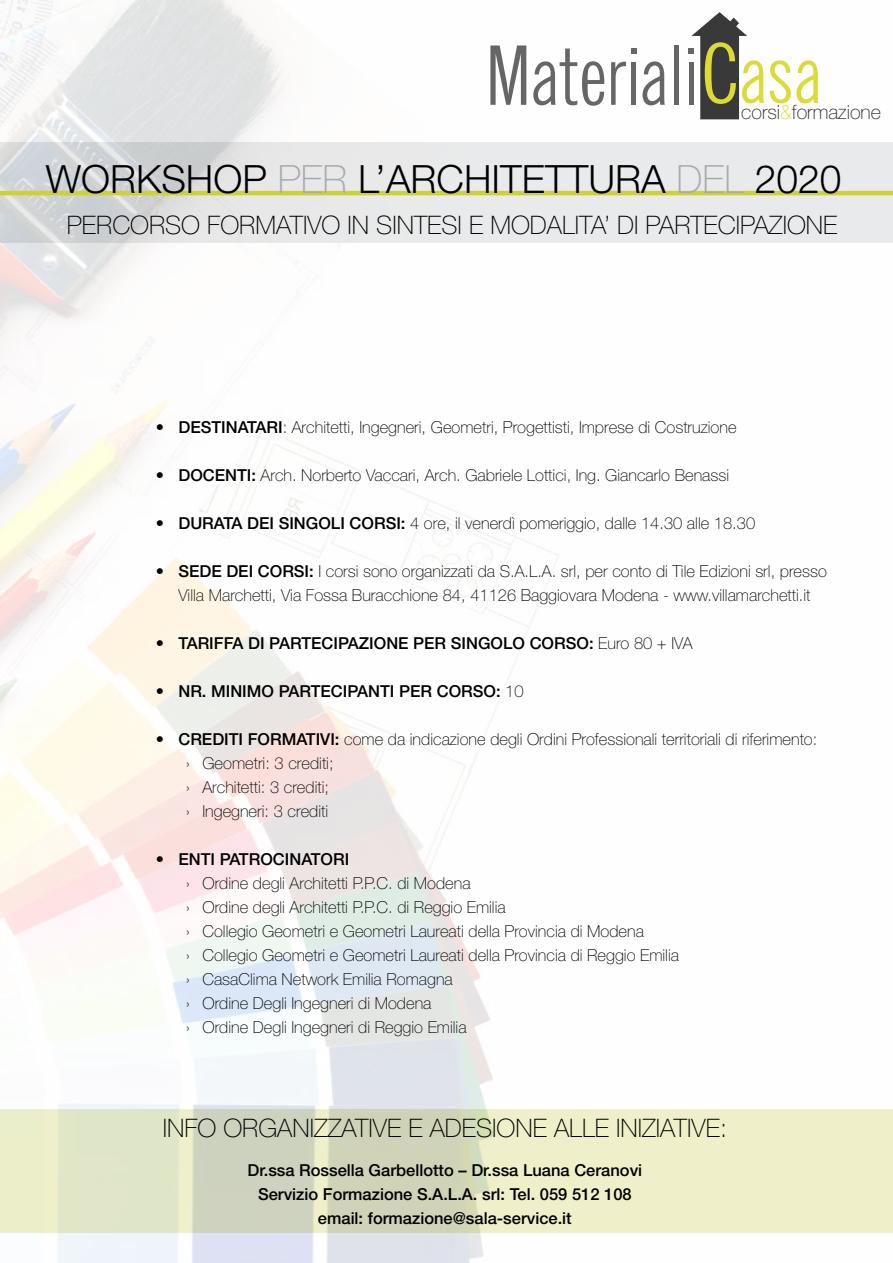
<style>
.page{position:relative;width:893px;height:1263px;background:#fff}
.page>*{position:absolute;margin:0;border:0;box-sizing:border-box;transform-origin:0 0}
.t1{font:300 39px "Helvetica Neue LT Std";color:#000}
.t2{font:100 25.5px "Helvetica Neue LT Std";color:#000}
.t3{font:100 19.65px "Helvetica Neue LT Std";color:#231e24}
.t4{font:100 16.5px/24px "Helvetica Neue LT Std";color:#000}
.t5{font:500 16.5px/24px "Helvetica Neue LT Std";color:#000;text-align:center}
.s1{color:#dbd931}
.s2{font-weight:100;color:#a7a9ac}
.s3{font-weight:500}
.s4{font-weight:100}
</style>
<div class="page">
<img style="left:0;top:0;width:893px;height:1263px">
<svg style="left:490px;top:45px;width:36px;height:60px"></svg>
<svg style="left:533px;top:49px;width:71px;height:57px"></svg>
<svg style="left:611px;top:62px;width:15px;height:43px"></svg>
<svg style="left:631px;top:48px;width:5px;height:6px"></svg>
<div style="left:631px;top:62px;width:5px;height:43px;background:#666"></div>
<svg style="left:642px;top:61px;width:23px;height:44px"></svg>
<div style="left:674px;top:45px;width:5px;height:60px;background:#666"></div>
<svg style="left:689px;top:12px;width:75px;height:107px"></svg>
<svg style="left:770px;top:60px;width:48px;height:43px"></svg>
<hr style="left:0;top:191px;width:893px;height:4px;background:#ccd236">
<p class="t3" style="left:741px;top:101px;width:141px">corsi<span class="s1">&amp;</span>formazione</p>
<h1 class="t1" style="left:46px;top:155px;width:797px">WORKSHOP <span class="s2">PER</span> L’ARCHITETTURA <span class="s2">DEL</span> 2020</h1>
<h2 class="t2" style="left:67px;top:210px;width:204px">PERCORSO FORMATIVO</h2>
<h2 class="t2" style="left:348px;top:210px;width:43px">IN SINT</h2>
<h2 class="t2" style="left:427px;top:210px;width:342px">ESI E MO DALITA’ DI PARTECI PAZION</h2>
<h2 class="t2" style="left:823px;top:210px;width:16px">E</h2>
<p class="t4" style="left:156px;top:415px;width:582px">• <span class="s3">DESTINATARI</span>: Architetti, Ingegneri, Geometri, Progettisti, Imprese di Costruzione</p>
<p class="t4" style="left:156px;top:463px;width:575px">• <span class="s3">DOCENTI:</span> Arch. Norberto Vaccari, Arch. Gabriele Lottici, Ing. Giancarlo Benassi</p>
<p class="t4" style="left:156px;top:511px;width:601px">• <span class="s3">DURATA DEI SINGOLI CORSI:</span> 4 ore, il venerdì pomeriggio, dalle 14.30 alle 18.30</p>
<p class="t4" style="left:156px;top:559px;width:672px;text-align:center">• <span class="s3">SEDE DEI CORSI:</span> I corsi sono organizzati da S.A.L.A. srl, per conto di Tile Edizioni srl, presso<br>Villa Marchetti, Via Fossa Buracchione 84, 41126 Baggiovara Modena - www.villamarchetti.it</p>
<p class="t5" style="left:156px;top:631px;width:69px"><span class="s4">•</span> TARIFFA</p>
<p class="t5" style="left:248px;top:631px;width:446px">DI PARTECIPAZIONE PER SINGOLO CORSO: <span class="s4">Euro 80 + IVA</span></p>
<p class="t5" style="left:156px;top:679px;width:369px"><span class="s4">•</span> NR. MINIMO PARTECIPANTI PER CORSO: <span class="s4">10</span></p>
<p class="t4" style="left:186px;top:727px;width:633px;text-indent:-30px">• <span class="s3">CREDITI FORMATIVI:</span> come da indicazione degli Ordini Professionali territoriali di riferimento: › Geometri: 3 crediti;<br>› Architetti: 3 crediti;<br>› Ingegneri: 3 crediti</p>
<p class="t4" style="left:186px;top:847px;width:495px;text-indent:-30px">• <span class="s3">ENTI PATROCINATORI<br></span>› Ordine degli Architetti P.P.C. di Modena<br>› Ordine degli Architetti P.P.C. di Reggio Emilia<br>› Collegio Geometri e Geometri Laureati della Provincia di Modena<br>› Collegio Geometri e Geometri Laureati della Provincia di Reggio Emilia › CasaClima Network Emilia Romagna<br>› Ordine Degli Ingegneri di Modena<br>› Ordine Degli Ingegneri di Reggio Emilia</p>
<h2 class="t2" style="left:163px;top:1113px;width:14px">INFO</h2>
<h2 class="t2" style="left:223px;top:1113px;width:49px">ORGANIZZATIV</h2>
<h2 class="t2" style="left:387px;top:1113px;width:104px">E E ADESION</h2>
<h2 class="t2" style="left:533px;top:1113px;width:95px">E ALLE INIZIATIV</h2>
<h2 class="t2" style="left:706px;top:1113px;width:23px">E:</h2>
<p class="t5" style="left:248px;top:1158px;width:396px">Dr.ssa Rossella Garbellotto – Dr.ssa Luana Ceranovi<br>Servizio Formazione S.A.L.A. srl: Tel. 059 512 108 email: formazione@sala-service.it</p>
</div>
